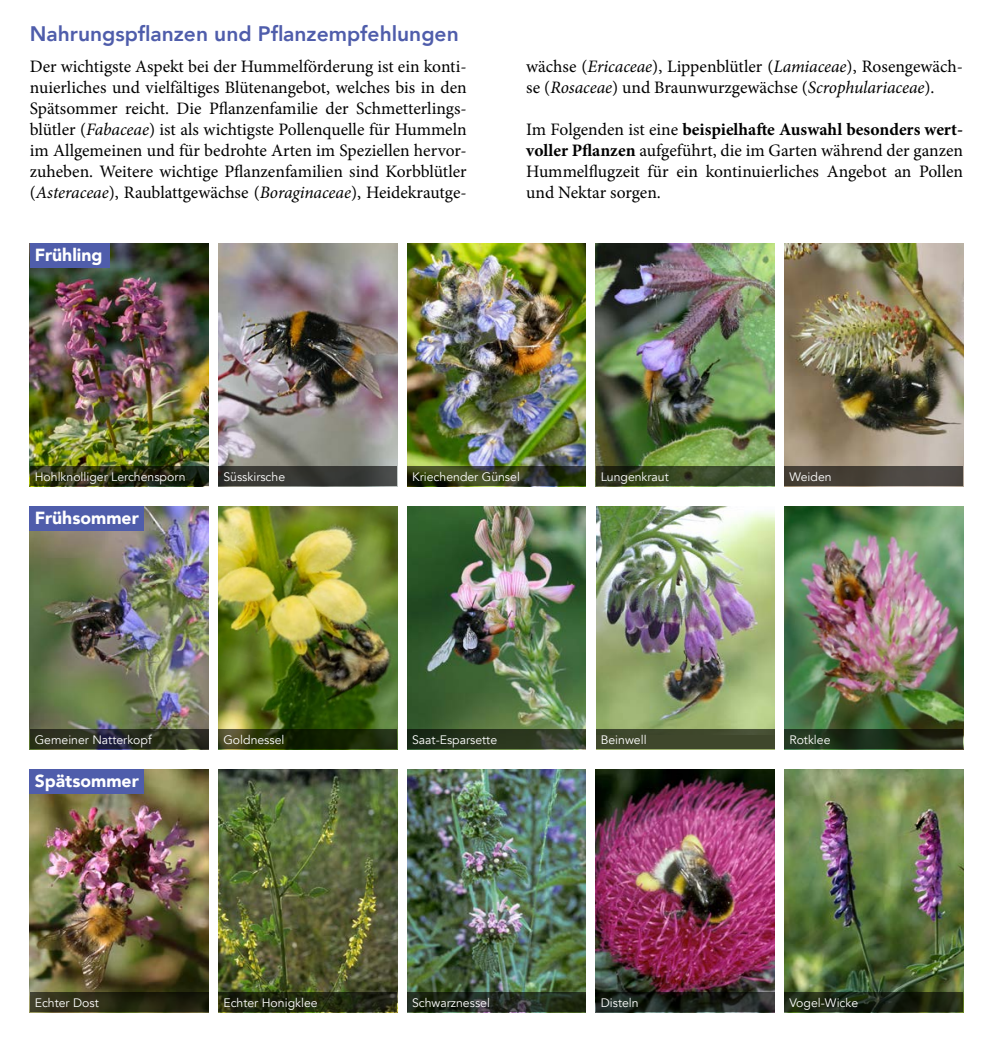
<style>
.page{position:relative;width:993px;height:1042px;background:#fff}
.page>*{position:absolute;margin:0;border:0;box-sizing:border-box;transform-origin:0 0}
.t1{font:800 21px "Avenir";color:#4f5dab}
.t2{font:17.5px/21px "Minion Pro";color:#000;text-align:justify}
.t3{font:900 17.5px "Avenir";color:#fff}
.t4{font:12.25px "Avenir";color:#fff}
.s1{font-style:italic}
.s2{font-weight:700}
</style>
<div class="page">
<img style="left:30px;top:243px;width:178px;height:223px">
<img style="left:30px;top:506px;width:178px;height:223px">
<img style="left:30px;top:769px;width:178px;height:223px">
<img style="left:218px;top:243px;width:179px;height:223px">
<img style="left:218px;top:506px;width:179px;height:223px">
<img style="left:218px;top:769px;width:179px;height:223px">
<img style="left:407px;top:243px;width:178px;height:223px">
<img style="left:407px;top:506px;width:178px;height:223px">
<img style="left:407px;top:769px;width:178px;height:223px">
<div style="left:30px;top:243px;width:79px;height:25px;background:#4f5dab"></div>
<div style="left:30px;top:506px;width:114px;height:25px;background:#4f5dab"></div>
<div style="left:30px;top:769px;width:114px;height:25px;background:#4f5dab"></div>
<svg style="left:30px;top:466px;width:178px;height:20px;background:#262b11"></svg>
<svg style="left:30px;top:729px;width:178px;height:20px;background:#2b2f24"></svg>
<svg style="left:30px;top:992px;width:178px;height:20px;background:#272813"></svg>
<svg style="left:218px;top:466px;width:179px;height:20px;background:#383935"></svg>
<svg style="left:218px;top:729px;width:179px;height:20px;background:#232e0c"></svg>
<svg style="left:218px;top:992px;width:179px;height:20px;background:#202710"></svg>
<svg style="left:407px;top:466px;width:178px;height:20px;background:#313b1e"></svg>
<svg style="left:407px;top:729px;width:178px;height:20px;background:#293521"></svg>
<svg style="left:407px;top:992px;width:178px;height:20px;background:#222c1f"></svg>
<img style="left:595px;top:243px;width:179px;height:223px">
<img style="left:596px;top:506px;width:178px;height:223px">
<img style="left:595px;top:769px;width:179px;height:223px">
<img style="left:784px;top:243px;width:178px;height:223px">
<img style="left:784px;top:506px;width:178px;height:223px">
<img style="left:784px;top:769px;width:178px;height:223px">
<svg style="left:595px;top:466px;width:179px;height:20px;background:#344223"></svg>
<div style="left:595px;top:729px;width:179px;height:20px;background:#3f472c"></div>
<svg style="left:595px;top:992px;width:179px;height:20px;background:#1d221d"></svg>
<div style="left:784px;top:466px;width:178px;height:20px;background:linear-gradient(to right,#423b30,#504b48)"></div>
<svg style="left:784px;top:729px;width:178px;height:20px;background:#1f2d18"></svg>
<svg style="left:784px;top:992px;width:178px;height:20px;background:#1b2513"></svg>
<p class="t1" style="left:30px;top:17px;width:430px">Nahrungspflanzen und Pflanzempfehlungen</p>
<p class="t2" style="left:30px;top:56px;width:438px">Der wichtigste Aspekt bei der Hummelförderung ist ein konti&shy;nuierliches und vielfältiges Blütenangebot, welches bis in den Spätsommer reicht. Die Pflanzenfamilie der Schmetterlings&shy;blütler (<span class="s1">Fabaceae</span>) ist als wichtigste Pollenquelle für Hummeln im Allgemeinen und für bedrohte Arten im Speziellen hervor&shy;zuheben. Weitere wichtige Pflanzenfamilien sind Korbblütler (<span class="s1">Asteraceae</span>), Raublattgewächse (<span class="s1">Boraginaceae</span>), Heidekrautge-</p>
<p class="t3" style="left:35px;top:239px;width:69px">Frühling</p>
<p class="t2" style="left:526px;top:56px;width:438px">wächse (<span class="s1">Ericaceae</span>), Lippenblütler (<span class="s1">Lamiaceae</span>), Rosengewäch&shy;se (<span class="s1">Rosaceae</span>) und Braunwurzgewächse (<span class="s1">Scrophulariaceae</span>).</p>
<p class="t2" style="left:526px;top:119px;width:438px">Im Folgenden ist eine <span class="s2">beispielhafte Auswahl besonders wert&shy;voller Pflanzen</span> aufgeführt, die im Garten während der ganzen Hummelflugzeit für ein kontinuierliches Angebot an Pollen und Nektar sorgen.</p>
<p class="t4" style="left:35px;top:470px;width:152px">Hohlknolliger Lerchensporn</p>
<p class="t3" style="left:35px;top:502px;width:105px">Frühsommer</p>
<p class="t4" style="left:223px;top:470px;width:63px">Süsskirsche</p>
<p class="t4" style="left:35px;top:732px;width:118px">Gemeiner Natterkopf</p>
<p class="t3" style="left:35px;top:765px;width:105px">Spätsommer</p>
<p class="t4" style="left:223px;top:732px;width:63px">Goldnessel</p>
<p class="t4" style="left:35px;top:995px;width:65px">Echter Dost</p>
<p class="t4" style="left:223px;top:995px;width:96px">Echter Honigklee</p>
<p class="t4" style="left:412px;top:469px;width:109px">Kriechender Günsel</p>
<p class="t4" style="left:600px;top:470px;width:70px">Lungenkraut</p>
<p class="t4" style="left:412px;top:732px;width:87px">Saat-Esparsette</p>
<p class="t4" style="left:412px;top:995px;width:79px">Schwarznessel</p>
<p class="t4" style="left:600px;top:732px;width:47px">Beinwell</p>
<p class="t4" style="left:600px;top:995px;width:39px">Disteln</p>
<p class="t4" style="left:789px;top:470px;width:44px">Weiden</p>
<p class="t4" style="left:789px;top:732px;width:43px">Rotklee</p>
<p class="t4" style="left:789px;top:995px;width:70px">Vogel-Wicke</p>
</div>
